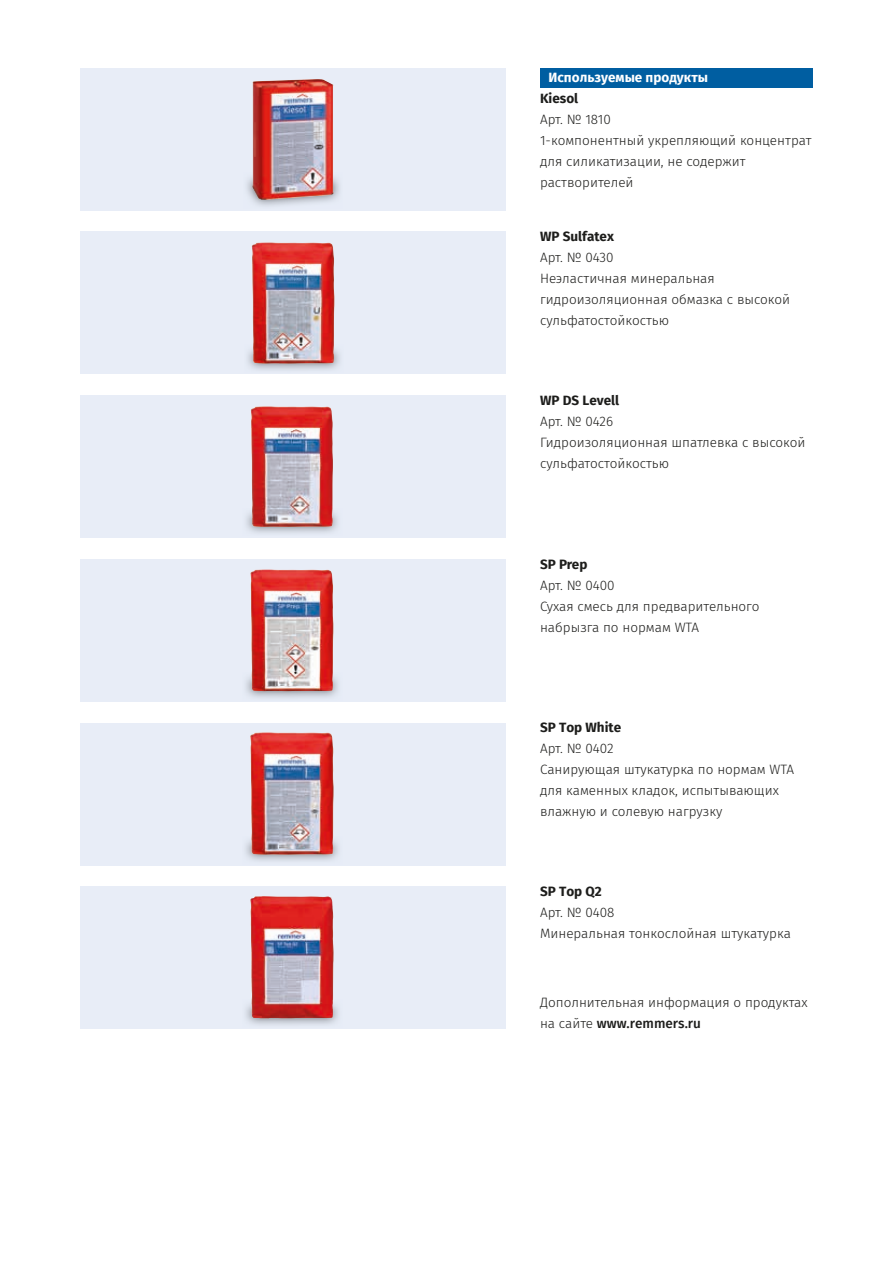
<style>
.page{position:relative;width:893px;height:1263px;background:#fff}
.page>*{position:absolute;margin:0;border:0;box-sizing:border-box;transform-origin:0 0}
.t1{font:300 13.5px/21px "Fira Sans";color:#1d1d1b}
.t2{font:700 13.5px "Fira Sans";color:#1d1d1b}
.t3{font:700 13.5px "Fira Sans";color:#fff}
.s1{font-weight:500}
</style>
<div class="page">
<div style="left:81px;top:395px;width:425px;height:143px;background:#e8edf7"></div>
<img style="left:251px;top:406px;width:82px;height:121px">
<div style="left:81px;top:232px;width:425px;height:142px;background:#e8edf7"></div>
<img style="left:247px;top:349px;width:93px;height:21px">
<img style="left:252px;top:242px;width:83px;height:121px">
<div style="left:81px;top:559px;width:425px;height:143px;background:#e8edf7"></div>
<img style="left:250px;top:569px;width:84px;height:122px">
<div style="left:81px;top:723px;width:425px;height:142px;background:#e8edf7"></div>
<img style="left:245px;top:841px;width:94px;height:20px">
<img style="left:250px;top:732px;width:84px;height:122px">
<div style="left:81px;top:887px;width:425px;height:142px;background:#e8edf7"></div>
<img style="left:250px;top:896px;width:84px;height:122px">
<div style="left:81px;top:68px;width:425px;height:142px;background:#e8edf7"></div>
<img style="left:247px;top:177px;width:93px;height:29px">
<img style="left:252px;top:79px;width:82px;height:121px">
<div style="left:540px;top:68px;width:272px;height:19px;background:#005ea1"></div>
<p class="t3" style="left:549px;top:66px;width:161px">Используемые продукты</p>
<p class="t2" style="left:540px;top:87px;width:40px">Kiesol</p>
<p class="t1" style="left:540px;top:109px;width:273px">Арт. № 1810<br>1-компонентный укрепляющий концентрат для силикатизации, не содержит растворителей</p>
<p class="t2" style="left:540px;top:225px;width:75px">WP Sulfatex</p>
<p class="t1" style="left:540px;top:247px;width:252px">Арт. № 0430<br>Неэластичная минеральная гидроизоляционная обмазка с высокой сульфатостойкостью</p>
<p class="t2" style="left:540px;top:389px;width:81px">WP DS Levell</p>
<p class="t1" style="left:540px;top:411px;width:267px">Арт. № 0426<br>Гидроизоляционная шпатлевка с высокой сульфатостойкостью</p>
<p class="t2" style="left:540px;top:552px;width:49px">SP Prep</p>
<p class="t1" style="left:540px;top:574px;width:221px">Арт. № 0400<br>Сухая смесь для предварительного набрызга по нормам WTA</p>
<p class="t2" style="left:540px;top:716px;width:83px">SP Top White</p>
<p class="t1" style="left:540px;top:738px;width:256px">Арт. № 0402<br>Санирующая штукатурка по нормам WTA для каменных кладок, испытывающих влажную и солевую нагрузку</p>
<p class="t2" style="left:540px;top:880px;width:63px">SP Top Q2</p>
<p class="t1" style="left:540px;top:902px;width:252px">Арт. № 0408<br>Минеральная тонкослойная штукатурка</p>
<p class="t1" style="left:540px;top:991px;width:269px">Дополнительная информация о продуктах на сайте <span class="s1">www.remmers.ru</span></p>
</div>
